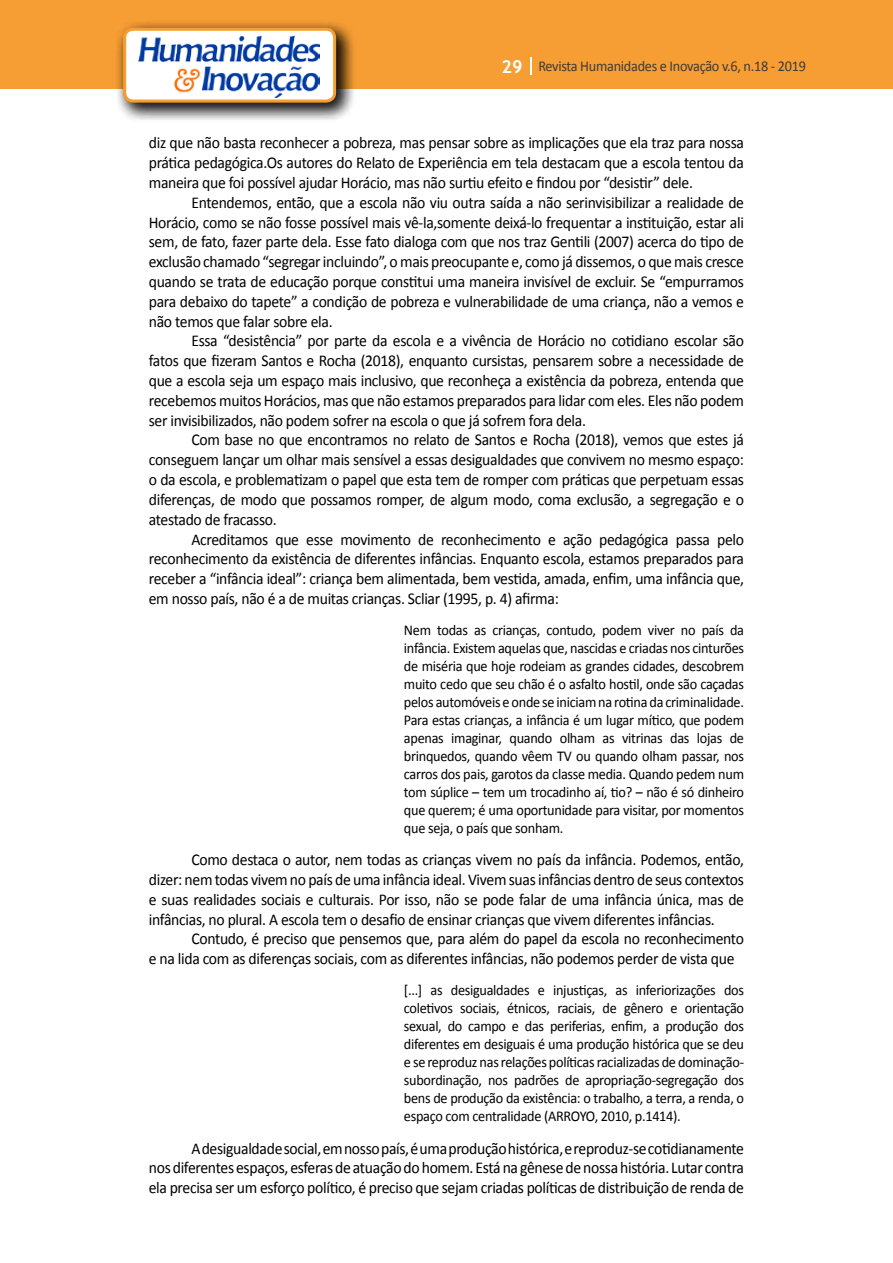
<style>
.page{position:relative;width:893px;height:1263px;background:#fff}
.page>*{position:absolute;margin:0;border:0;box-sizing:border-box;transform-origin:0 0}
.t1{font:16.5px/19.8px "Calibri";letter-spacing:-.02em;color:#000;text-align:justify;scale:.95 1}
.t2{font:15px/18px "Calibri";letter-spacing:-.02em;color:#000;text-align:justify;scale:.95 1}
.t3{font:15px "Calibri";letter-spacing:-.02em;color:#3c3c3b;scale:.95 1}
.s1{font-family:"Trebuchet MS";font-weight:700;font-size:18px;color:#fff}
</style>
<div class="page">
<div style="left:0;top:0;width:893px;height:88px;background:#f69e34"></div>
<svg style="left:530px;top:57px;width:2px;height:18px"></svg>
<div style="left:115px;top:19px;width:241px;height:104px;background:#000;opacity:.75"></div>
<div style="left:125px;top:29px;width:210px;height:72px;background:#fff;border-radius:9px"></div>
<img style="left:138px;top:35px;width:181px;height:62px">
<div style="left:123px;top:28px;width:213px;height:75px;border:3px solid #f69e34;border-radius:9px"></div>
<p class="t3" style="left:501px;top:57px;width:322px"><span class="s1">29</span> Revista Humanidades e Inovação v.6, n.18 - 2019</p>
<p class="t1" style="left:149px;top:133px;width:628px">diz que não basta reconhecer a pobreza, mas pensar sobre as implicações que ela traz para nossa prática pedagógica.Os autores do Relato de Experiência em tela destacam que a escola tentou da maneira que foi possível ajudar Horácio, mas não surtiu efeito e findou por “desistir” dele.</p>
<p class="t1" style="left:149px;top:193px;width:628px;text-indent:43px">Entendemos, então, que a escola não viu outra saída a não serinvisibilizar a realidade de Horácio, como se não fosse possível mais vê-la,somente deixá-lo frequentar a instituição, estar ali sem, de fato, fazer parte dela. Esse fato dialoga com que nos traz Gentili (2007) acerca do tipo de exclusão chamado “segregar incluindo”, o mais preocupante e, como já dissemos, o que mais cresce quando se trata de educação porque constitui uma maneira invisível de excluir. Se “empurramos para debaixo do tapete” a condição de pobreza e vulnerabilidade de uma criança, não a vemos e não temos que falar sobre ela.</p>
<p class="t1" style="left:149px;top:331px;width:628px;text-indent:43px">Essa “desistência” por parte da escola e a vivência de Horácio no cotidiano escolar são fatos que fizeram Santos e Rocha (2018), enquanto cursistas, pensarem sobre a necessidade de que a escola seja um espaço mais inclusivo, que reconheça a existência da pobreza, entenda que recebemos muitos Horácios, mas que não estamos preparados para lidar com eles. Eles não podem ser invisibilizados, não podem sofrer na escola o que já sofrem fora dela.</p>
<p class="t1" style="left:149px;top:430px;width:628px;text-indent:43px">Com base no que encontramos no relato de Santos e Rocha (2018), vemos que estes já conseguem lançar um olhar mais sensível a essas desigualdades que convivem no mesmo espaço: o da escola, e problematizam o papel que esta tem de romper com práticas que perpetuam essas diferenças, de modo que possamos romper, de algum modo, coma exclusão, a segregação e o atestado de fracasso.</p>
<p class="t1" style="left:149px;top:529px;width:628px;text-indent:43px">Acreditamos que esse movimento de reconhecimento e ação pedagógica passa pelo reconhecimento da existência de diferentes infâncias. Enquanto escola, estamos preparados para receber a “infância ideal”: criança bem alimentada, bem vestida, amada, enfim, uma infância que, em nosso país, não é a de muitas crianças. Scliar (1995, p. 4) afirma:</p>
<p class="t2" style="left:404px;top:621px;width:360px">Nem todas as crianças, contudo, podem viver no país da infância. Existem aquelas que, nascidas e criadas nos cinturões de miséria que hoje rodeiam as grandes cidades, descobrem muito cedo que seu chão é o asfalto hostil, onde são caçadas pelos automóveis e onde se iniciam na rotina da criminalidade.<br>Para estas crianças, a infância é um lugar mítico, que podem apenas imaginar, quando olham as vitrinas das lojas de brinquedos, quando vêem TV ou quando olham passar, nos carros dos pais, garotos da classe media. Quando pedem num tom súplice – tem um trocadinho aí, tio? – não é só dinheiro que querem; é uma oportunidade para visitar, por momentos que seja, o país que sonham.</p>
<p class="t1" style="left:149px;top:850px;width:628px;text-indent:43px">Como destaca o autor, nem todas as crianças vivem no país da infância. Podemos, então, dizer: nem todas vivem no país de uma infância ideal. Vivem suas infâncias dentro de seus contextos e suas realidades sociais e culturais. Por isso, não se pode falar de uma infância única, mas de infâncias, no plural. A escola tem o desafio de ensinar crianças que vivem diferentes infâncias.</p>
<p class="t1" style="left:149px;top:929px;width:628px;text-indent:43px">Contudo, é preciso que pensemos que, para além do papel da escola no reconhecimento e na lida com as diferenças sociais, com as diferentes infâncias, não podemos perder de vista que</p>
<p class="t2" style="left:404px;top:981px;width:359px">[...] as desigualdades e injustiças, as inferiorizações dos coletivos sociais, étnicos, raciais, de gênero e orientação sexual, do campo e das periferias, enfim, a produção dos diferentes em desiguais é uma produção histórica que se deu e se reproduz nas relações políticas racializadas de dominação&shy;subordinação, nos padrões de apropriação-segregação dos bens de produção da existência: o trabalho, a terra, a renda, o espaço com centralidade (ARROYO, 2010, p.1414).</p>
<p class="t1" style="left:149px;top:1138px;width:628px;text-indent:43px">A desigualdade social, em nosso país, é uma produção histórica, e reproduz-se cotidianamente nos diferentes espaços, esferas de atuação do homem. Está na gênese de nossa história. Lutar contra ela precisa ser um esforço político, é preciso que sejam criadas políticas de distribuição de renda de</p>
</div>
